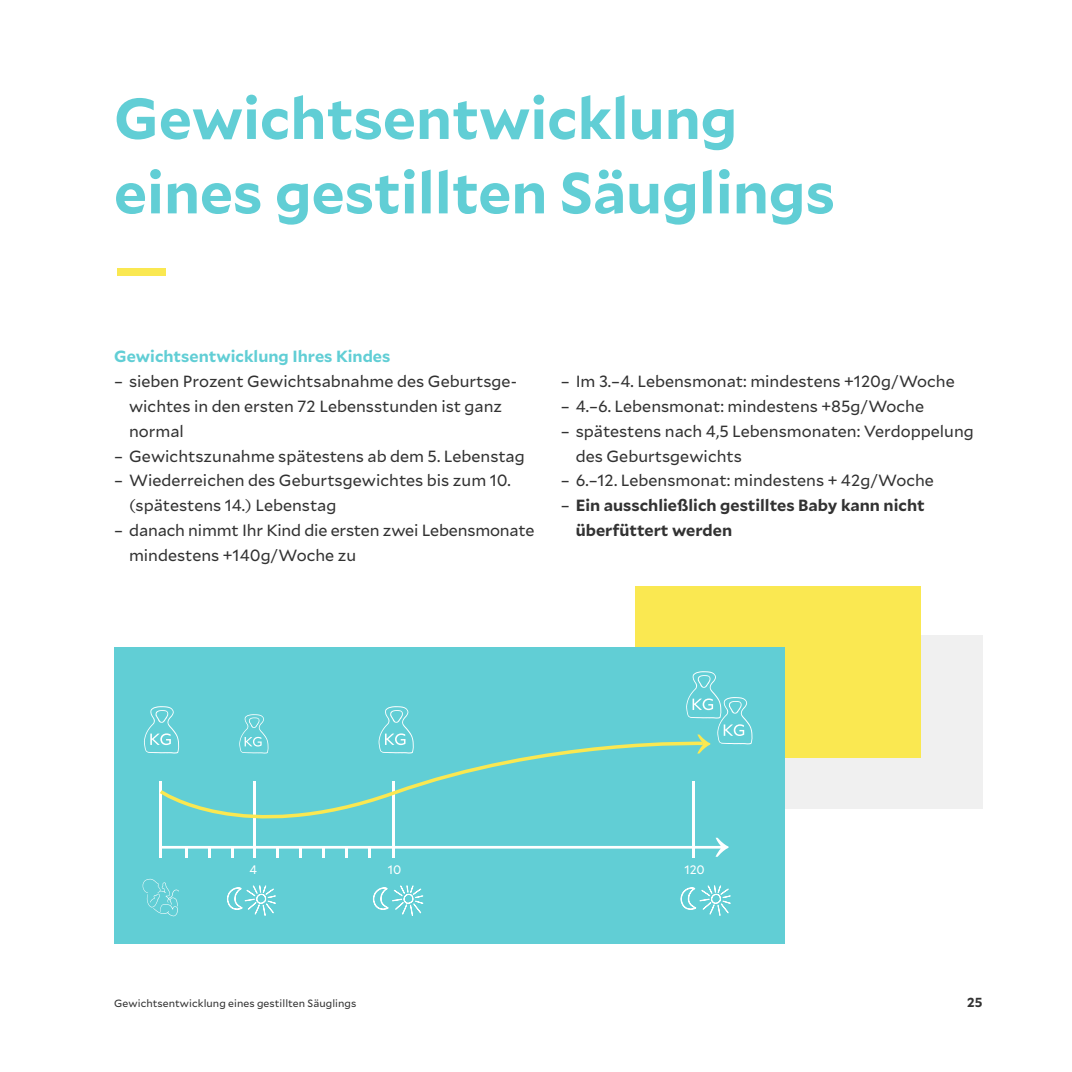
<style>
.page{position:relative;width:1072px;height:1072px;background:#fff}
.page>*{position:absolute;margin:0;border:0;box-sizing:border-box;transform-origin:0 0}
.t1{font:700 57.75px/74.4px "Mallory";color:#61ced5}
.t2{font:700 57.75px "Mallory";color:#fae851}
.t3{font:16.1px/24.8px "Mallory";color:#323232}
.t4{font:700 16.1px/24.8px "Mallory";color:#323232}
.t5{font:700 16.1px "Mallory";color:#61ced5}
.t6{font:700 13.12px "Mallory";color:#323232}
.t7{font:12.25px "Mallory";color:#fff}
.t8{font:10.5px "Mallory";letter-spacing:.005em;color:#323232}
.s1{font-weight:400}
</style>
<div class="page">
<div style="left:722px;top:635px;width:260px;height:174px;background:#f0f0f0"></div>
<div style="left:635px;top:587px;width:285px;height:171px;background:#fae851"></div>
<div style="left:114px;top:647px;width:670px;height:297px;background:#61ced5"></div>
<svg style="left:144px;top:706px;width:33px;height:47px"></svg>
<svg style="left:380px;top:706px;width:31px;height:28px"></svg>
<svg style="left:242px;top:714px;width:22px;height:20px"></svg>
<svg style="left:227px;top:885px;width:49px;height:31px"></svg>
<svg style="left:373px;top:885px;width:50px;height:31px"></svg>
<svg style="left:680px;top:885px;width:51px;height:31px"></svg>
<svg style="left:143px;top:878px;width:36px;height:38px"></svg>
<svg style="left:159px;top:837px;width:569px;height:20px"></svg>
<hr style="left:253px;top:781px;width:3px;height:76px;background:#fff">
<hr style="left:392px;top:781px;width:3px;height:76px;background:#fff">
<hr style="left:692px;top:781px;width:3px;height:76px;background:#fff">
<svg style="left:157px;top:734px;width:549px;height:113px"></svg>
<svg style="left:686px;top:671px;width:66px;height:82px"></svg>
<h1 class="t1" style="left:114px;top:78px;width:722px">Gewichtsentwicklung eines gestillten Säuglings</h1>
<h1 class="t2" style="left:114px;top:224px;width:56px">—</h1>
<p class="t5" style="left:114px;top:344px;width:278px">Gewichtsentwicklung Ihres Kindes</p>
<p class="t3" style="left:129px;top:368px;width:389px;text-indent:-15px">– sieben Prozent Gewichtsabnahme des Geburtsge&shy;wichtes in den ersten 72 Lebensstunden ist ganz normal</p>
<p class="t3" style="left:114px;top:442px;width:412px">– Gewichtszunahme spätestens ab dem 5. Lebenstag</p>
<p class="t3" style="left:129px;top:467px;width:383px;text-indent:-15px">– Wiederreichen des Geburtsgewichtes bis zum 10. (spätestens 14.) Lebenstag</p>
<p class="t3" style="left:129px;top:517px;width:407px;text-indent:-15px">– danach nimmt Ihr Kind die ersten zwei Lebensmonate mindestens +140g/Woche zu</p>
<p class="t3" style="left:561px;top:368px;width:395px">– Im 3.–4. Lebensmonat: mindestens +120g/Woche</p>
<p class="t3" style="left:561px;top:393px;width:365px">– 4.–6. Lebensmonat: mindestens +85g/Woche</p>
<p class="t3" style="left:575px;top:418px;width:400px;text-indent:-15px">– spätestens nach 4,5 Lebensmonaten: Verdoppelung des Geburtsgewichts</p>
<p class="t3" style="left:561px;top:467px;width:375px">– 6.–12. Lebensmonat: mindestens + 42g/Woche</p>
<p class="t4" style="left:575px;top:492px;width:350px;text-indent:-15px"><span class="s1">–</span> Ein ausschließlich gestilltes Baby kann nicht überfüttert werden</p>
<p class="t7" style="left:250px;top:860px;width:9px">4</p>
<p class="t7" style="left:388px;top:860px;width:15px">10</p>
<p class="t7" style="left:684px;top:860px;width:22px">120</p>
<p class="t8" style="left:114px;top:996px;width:244px">Gewichtsentwicklung eines gestillten Säuglings</p>
<p class="t6" style="left:967px;top:992px;width:17px">25</p>
</div>
